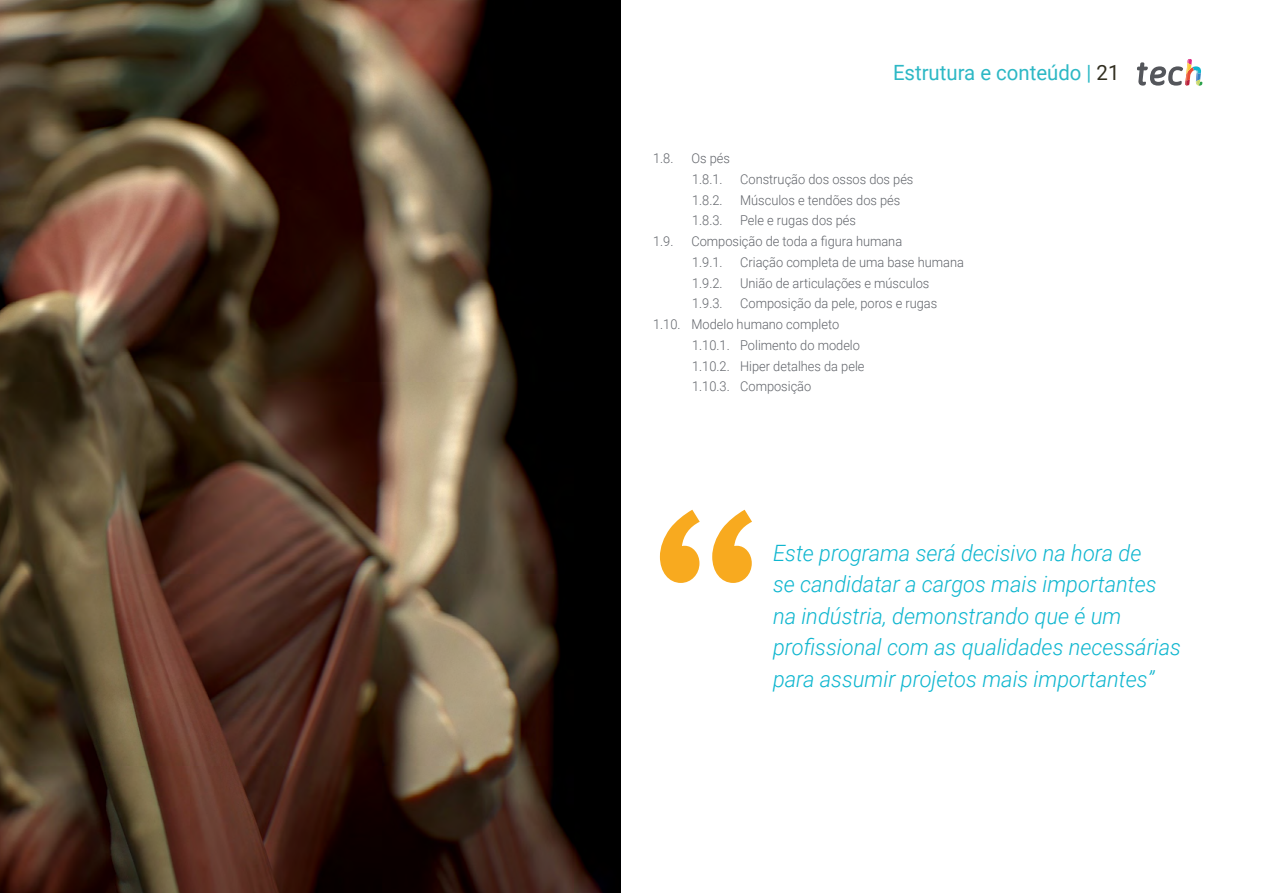
<style>
.page{position:relative;width:1263px;height:893px;background:#fff}
.page>*{position:absolute;margin:0;border:0;box-sizing:border-box;transform-origin:0 0}
.t1{font:italic 300 22.5px/31.5px "Roboto";color:#0fb6cf}
.t2{font:21px "Roboto";color:#2db8c5}
.t3{font:300 13.5px/20.7px "Roboto";color:#61646a;scale:.95 1}
.s1{color:#312e20}
</style>
<div class="page">
<img style="left:0;top:0;width:621px;height:893px">
<svg style="left:1137px;top:59px;width:65px;height:27px"></svg>
<svg style="left:660px;top:510px;width:92px;height:73px"></svg>
<h2 class="t2" style="left:893px;top:57px;width:228px">Estrutura e conteúdo | <span class="s1">21</span></h2>
<p class="t3" style="left:653px;top:148px;width:23px">1.8.</p>
<p class="t3" style="left:691px;top:148px;width:42px">Os pés<br>1.8.1.</p>
<p class="t3" style="left:740px;top:168px;width:184px">Construção dos ossos dos pés</p>
<p class="t3" style="left:692px;top:189px;width:34px">1.8.2.</p>
<p class="t3" style="left:740px;top:189px;width:170px">Músculos e tendões dos pés</p>
<p class="t3" style="left:692px;top:210px;width:34px">1.8.3.</p>
<p class="t3" style="left:740px;top:210px;width:124px">Pele e rugas dos pés</p>
<p class="t3" style="left:653px;top:231px;width:23px">1.9.</p>
<p class="t3" style="left:691px;top:231px;width:223px">Composição de toda a figura humana<br>1.9.1.</p>
<p class="t3" style="left:740px;top:251px;width:237px">Criação completa de uma base humana</p>
<p class="t3" style="left:692px;top:272px;width:34px">1.9.2.</p>
<p class="t3" style="left:740px;top:272px;width:201px">União de articulações e músculos</p>
<p class="t3" style="left:692px;top:293px;width:34px">1.9.3.</p>
<p class="t3" style="left:740px;top:293px;width:209px">Composição da pele, poros e rugas</p>
<p class="t3" style="left:653px;top:314px;width:197px">1.10. Modelo humano completo</p>
<p class="t3" style="left:692px;top:334px;width:178px">1.10.1. Polimento do modelo</p>
<p class="t3" style="left:692px;top:355px;width:183px">1.10.2. Hiper detalhes da pele</p>
<p class="t3" style="left:692px;top:376px;width:127px">1.10.3. Composição</p>
<h1 class="t1" style="left:773px;top:536px;width:409px">Este programa será decisivo na hora de<br>se candidatar a cargos mais importantes na indústria, demonstrando que é um profissional com as qualidades necessárias para assumir projetos mais importantes’’</h1>
</div>
